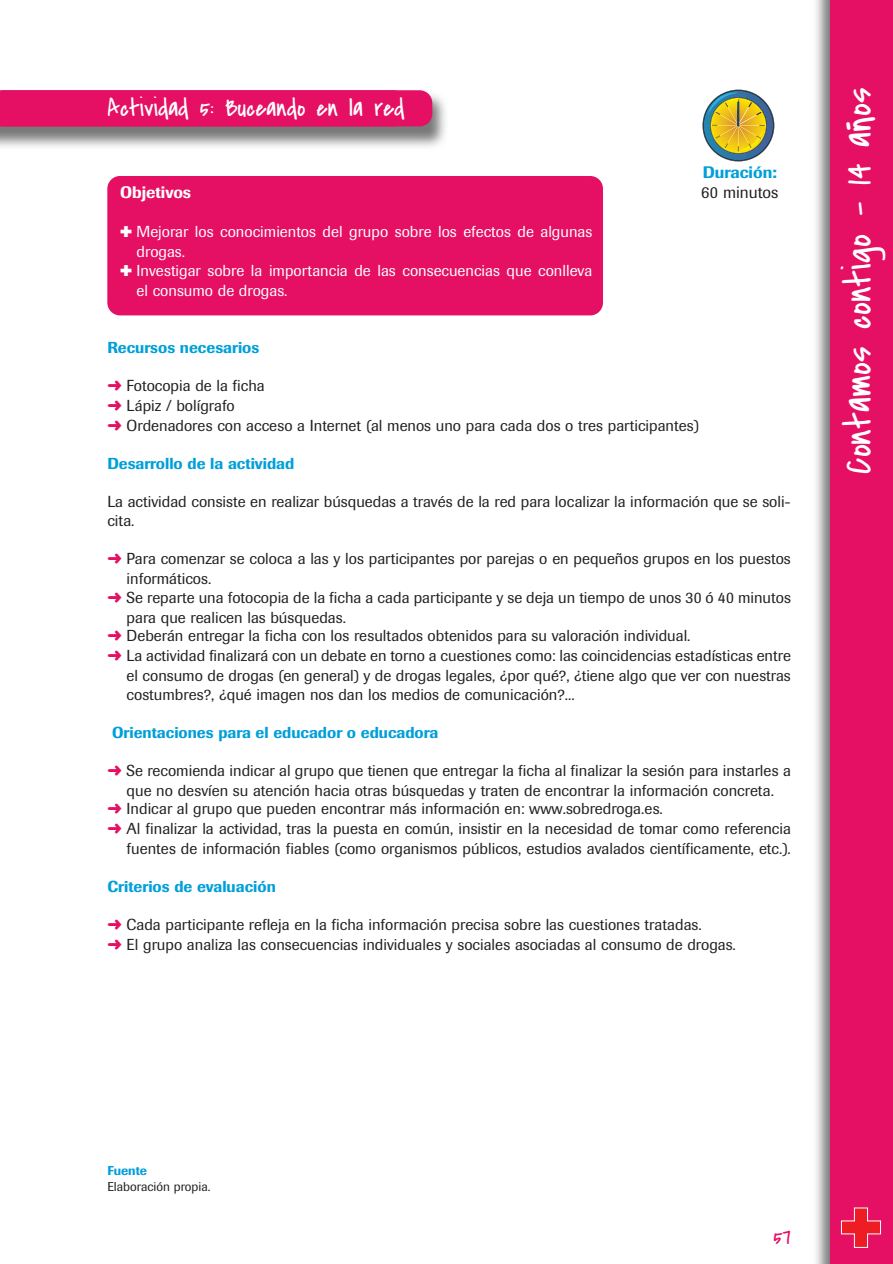
<style>
.page{position:relative;width:893px;height:1264px;background:#fff}
.page>*{position:absolute;margin:0;border:0;box-sizing:border-box;transform-origin:0 0}
.t1{font:39px "Covered By Your Grace";color:#fff}
.t2{font:25.5px "Covered By Your Grace";color:#fff}
.t3{font:22.5px "Covered By Your Grace";color:#e50f63}
.t4{font:500 16.5px "Imago";color:#009fda}
.t5{font:16.5px "Imago";color:#231f20}
.t6{font:500 16.5px "Imago";color:#fff}
.t7{font:15.75px/19.8px "Imago";color:#231f20}
.t8{font:15.75px "Imago";color:#fff}
.t9{font:500 15.75px "Imago";color:#009fda}
.t10{font:12.75px "Imago";color:#231f20}
.t11{font:500 12.75px "Imago";color:#009fda}
.s1{color:#e50f63}
.s2{font-family:"Margarosa";font-size:22.5px}
</style>
<div class="page">
<img style="left:0;top:95px;width:445px;height:52px">
<div style="left:107px;top:176px;width:496px;height:139px;background:#e50f63;border-radius:13px"></div>
<img style="left:816px;top:0;width:14px;height:1264px">
<div style="left:830px;top:0;width:63px;height:1264px;background:#e50f63"></div>
<div style="left:0;top:90px;width:432px;height:36px;background:#e50f63"></div>
<svg style="left:840px;top:1207px;width:41px;height:41px"></svg>
<svg style="left:702px;top:90px;width:72px;height:71px"></svg>
<hr style="left:737px;top:101px;width:2px;height:25px;background:#25466b">
<img style="left:738px;top:98px;width:28px;height:27px">
<h2 class="t2" style="left:107px;top:97px;width:299px">Actividad 5: Buceando en la red</h2>
<p class="t6" style="left:120px;top:186px;width:73px">Objetivos</p>
<p class="t8" style="left:120px;top:226px;width:474px">✚ Mejorar los conocimientos del grupo sobre los efectos de algunas</p>
<p class="t8" style="left:137px;top:246px;width:50px">drogas.</p>
<p class="t8" style="left:120px;top:265px;width:474px">✚ Investigar sobre la importancia de las consecuencias que conlleva</p>
<p class="t8" style="left:137px;top:285px;width:152px">el consumo de drogas.</p>
<p class="t4" style="left:703px;top:166px;width:75px">Duración:</p>
<p class="t5" style="left:701px;top:186px;width:79px">60 minutos</p>
<p class="t9" style="left:107px;top:342px;width:153px">Recursos necesarios</p>
<p class="t7" style="left:107px;top:377px;width:593px"><span class="s1">➜</span> Fotocopia de la ficha<br><span class="s1">➜</span> Lápiz / bolígrafo<br><span class="s1">➜</span> Ordenadores con acceso a Internet (al menos uno para cada dos o tres participantes)</p>
<p class="t9" style="left:107px;top:458px;width:188px">Desarrollo de la actividad</p>
<p class="t7" style="left:107px;top:493px;width:685px;line-height:18.9px">La actividad consiste en realizar búsquedas a través de la red para localizar la información que se soli&shy;cita.</p>
<p class="t7" style="left:107px;top:550px;width:685px"><span class="s1">➜</span> Para comenzar se coloca a las y los participantes por parejas o en pequeños grupos en los puestos</p>
<p class="t7" style="left:127px;top:569px;width:86px">informáticos.</p>
<p class="t7" style="left:107px;top:588px;width:685px"><span class="s1">➜</span> Se reparte una fotocopia de la ficha a cada participante y se deja un tiempo de unos 30 ó 40 minutos</p>
<p class="t7" style="left:127px;top:608px;width:221px">para que realicen las búsquedas.</p>
<p class="t7" style="left:107px;top:627px;width:585px"><span class="s1">➜</span> Deberán entregar la ficha con los resultados obtenidos para su valoración individual.</p>
<p class="t7" style="left:107px;top:647px;width:685px"><span class="s1">➜</span> La actividad finalizará con un debate en torno a cuestiones como: las coincidencias estadísticas entre</p>
<p class="t7" style="left:127px;top:667px;width:665px">el consumo de drogas (en general) y de drogas legales, ¿por qué?, ¿tiene algo que ver con nuestras</p>
<p class="t7" style="left:127px;top:686px;width:449px">costumbres?, ¿qué imagen nos dan los medios de comunicación?...</p>
<p class="t9" style="left:112px;top:726px;width:328px">Orientaciones para el educador o educadora</p>
<p class="t7" style="left:107px;top:761px;width:685px"><span class="s1">➜</span> Se recomienda indicar al grupo que tienen que entregar la ficha al finalizar la sesión para instarles a</p>
<p class="t7" style="left:127px;top:781px;width:649px">que no desvíen su atención hacia otras búsquedas y traten de encontrar la información concreta.</p>
<p class="t7" style="left:107px;top:800px;width:557px"><span class="s1">➜</span> Indicar al grupo que pueden encontrar más información en: www.sobredroga.es.</p>
<p class="t7" style="left:107px;top:820px;width:685px"><span class="s1">➜</span> Al finalizar la actividad, tras la puesta en común, insistir en la necesidad de tomar como referencia</p>
<p class="t7" style="left:127px;top:840px;width:666px">fuentes de información fiables (como organismos públicos, estudios avalados científicamente, etc.).</p>
<p class="t9" style="left:107px;top:880px;width:170px">Criterios de evaluación</p>
<p class="t7" style="left:107px;top:915px;width:630px"><span class="s1">➜</span> Cada participante refleja en la ficha información precisa sobre las cuestiones tratadas.<br><span class="s1">➜</span> El grupo analiza las consecuencias individuales y sociales asociadas al consumo de drogas.</p>
<h1 class="t1" style="left:842px;top:474px;width:388px;rotate:-90deg">Contamos contigo - 14 a<span class="s2">ñ</span>os</h1>
<p class="t11" style="left:107px;top:1166px;width:41px">Fuente</p>
<p class="t10" style="left:107px;top:1181px;width:105px">Elaboración propia.</p>
<h3 class="t3" style="left:773px;top:1227px;width:19px">57</h3>
</div>
